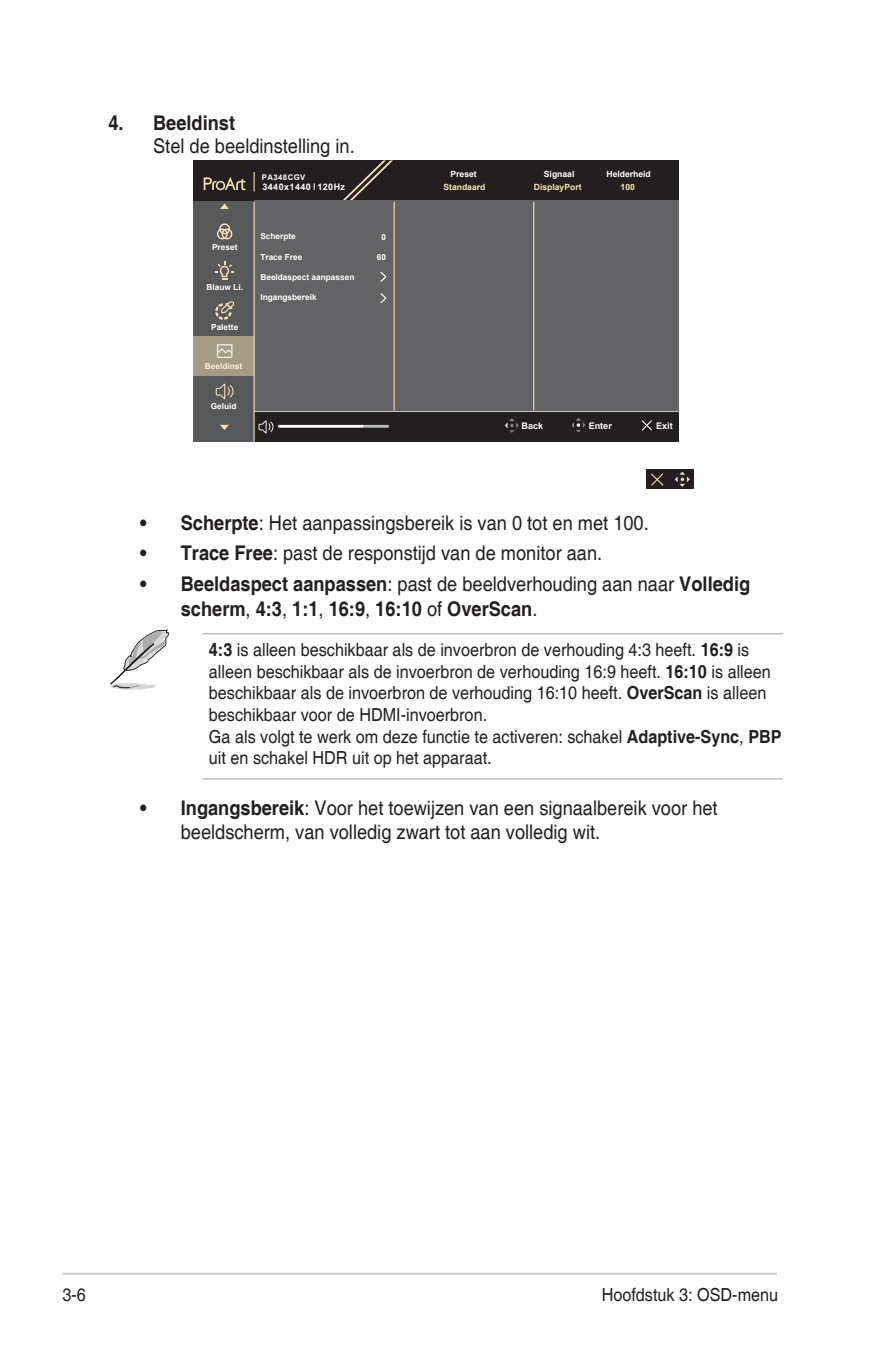
<style>
.page{position:relative;width:893px;height:1346px;background:#fff}
.page>*{position:absolute;margin:0;border:0;box-sizing:border-box;transform-origin:0 0}
.List{font:20.25px/24.3px "Helvetica";color:#231f20;scale:.9 1}
.t1{font:700 20.25px/24.3px "Helvetica";color:#231f20;scale:.9 1}
.t2{font:18px/21.6px "Helvetica";color:#231f20;scale:.9 1}
.t3{font:700 9px "Arial";letter-spacing:.05em;color:#fff}
.t4{font:700 8.55px/12.2px "Arial";color:#fae3b3;text-align:center}
.t5{font:700 8.55px/12.2px "Arial";color:#fff;text-align:center}
.t6{font:700 8.33px "Arial";color:#fff}
.t7{font:700 7.88px "Arial";letter-spacing:.05em;color:#fff}
.s1{color:#fff}
.s2{color:#fae3b3}
.s3{font-weight:700}
.s4{font-weight:400}
</style>
<div class="page">
<hr style="left:63px;top:1272px;width:714px;height:3px;background:#d1d2d4">
<div style="left:193px;top:200px;width:61px;height:242px;background:#57585a"></div>
<div style="left:193px;top:160px;width:486px;height:40px;background:#231f20"></div>
<div style="left:254px;top:411px;width:425px;height:31px;background:#231f20"></div>
<div style="left:254px;top:200px;width:425px;height:211px;background:#636366"></div>
<div style="left:646px;top:469px;width:47px;height:20px;background:#231f20"></div>
<svg style="left:651px;top:473px;width:12px;height:13px"></svg>
<svg style="left:675px;top:472px;width:15px;height:15px"></svg>
<svg style="left:343px;top:160px;width:50px;height:40px"></svg>
<svg style="left:254px;top:172px;width:1px;height:19px"></svg>
<hr style="left:394px;top:202px;width:1px;height:209px;background:#fae3b3">
<hr style="left:533px;top:202px;width:1px;height:209px;background:#fae3b3">
<hr style="left:254px;top:411px;width:425px;height:1px;background:#bcbdc0">
<svg style="left:259px;top:420px;width:130px;height:13px"></svg>
<svg style="left:204px;top:177px;width:42px;height:13px"></svg>
<hr style="left:254px;top:202px;width:1px;height:240px;background:#fae3b3">
<div style="left:193px;top:336px;width:61px;height:40px;background:#a69b85"></div>
<svg style="left:215px;top:301px;width:19px;height:19px"></svg>
<svg style="left:641px;top:420px;width:11px;height:11px"></svg>
<svg style="left:505px;top:418px;width:14px;height:15px"></svg>
<svg style="left:571px;top:418px;width:14px;height:14px"></svg>
<svg style="left:216px;top:261px;width:18px;height:18px"></svg>
<svg style="left:217px;top:223px;width:15px;height:16px"></svg>
<svg style="left:217px;top:344px;width:15px;height:14px"></svg>
<svg style="left:216px;top:384px;width:18px;height:15px"></svg>
<svg style="left:380px;top:272px;width:6px;height:10px"></svg>
<svg style="left:380px;top:293px;width:6px;height:10px"></svg>
<svg style="left:220px;top:425px;width:9px;height:5px"></svg>
<svg style="left:220px;top:203px;width:9px;height:6px"></svg>
<hr style="left:203px;top:633px;width:580px;height:1px;background:#a8a9ad">
<hr style="left:203px;top:778px;width:580px;height:1px;background:#a8a9ad">
<svg style="left:109px;top:629px;width:60px;height:61px"></svg>
<p class="t1" style="left:108px;top:111px;width:142px">4. Beeldinst</p>
<p class="List" style="left:153px;top:135px;width:225px">Stel de beeldinstelling in.</p>
<p class="t7" style="left:262px;top:171px;width:45px">PA348CGV</p>
<p class="t3" style="left:262px;top:180px;width:84px">3440x1440 120Hz</p>
<p class="t6" style="left:212px;top:241px;width:27px">Preset</p>
<p class="t6" style="left:207px;top:281px;width:38px">Blauw Li.</p>
<p class="t6" style="left:211px;top:321px;width:29px">Palette</p>
<p class="t6" style="left:205px;top:361px;width:39px">Beeldinst</p>
<p class="t6" style="left:211px;top:401px;width:27px">Geluid</p>
<p class="t6" style="left:260px;top:231px;width:37px">Scherpte</p>
<p class="t6" style="left:260px;top:251px;width:43px">Trace Free</p>
<p class="t6" style="left:260px;top:271px;width:96px">Beeldaspect aanpassen</p>
<p class="t6" style="left:260px;top:291px;width:58px">Ingangsbereik</p>
<p class="t6" style="left:382px;top:231px;width:6px">0</p>
<p class="t6" style="left:377px;top:251px;width:11px">60</p>
<p class="t4" style="left:443px;top:168px;width:43px"><span class="s1">Preset<br></span>Standaard</p>
<p class="t4" style="left:534px;top:168px;width:49px"><span class="s1">Signaal<br></span>DisplayPort</p>
<p class="t5" style="left:606px;top:168px;width:46px">Helderheid<br><span class="s2">100</span></p>
<p class="t3" style="left:521px;top:419px;width:23px">Back</p>
<p class="t3" style="left:589px;top:419px;width:25px">Enter</p>
<p class="t3" style="left:656px;top:419px;width:18px">Exit</p>
<p class="List" style="left:140px;top:511px;width:567px"><span class="s3">• Scherpte</span>: Het aanpassingsbereik is van 0 tot en met 100.</p>
<p class="List" style="left:140px;top:542px;width:515px"><span class="s3">• Trace Free</span>: past de responstijd van de monitor aan.</p>
<p class="t1" style="left:181px;top:573px;width:634px;text-indent:-40px">• Beeldaspect aanpassen<span class="s4">: past de beeldverhouding aan naar</span> Volledig scherm<span class="s4">,</span> 4:3<span class="s4">,</span> 1:1<span class="s4">,</span> 16:9<span class="s4">,</span> 16:10 <span class="s4">of</span> OverScan<span class="s4">.</span></p>
<p class="t2" style="left:209px;top:640px;width:638px"><span class="s3">4:3</span> is alleen beschikbaar als de invoerbron de verhouding 4:3 heeft. <span class="s3">16:9</span> is alleen beschikbaar als de invoerbron de verhouding 16:9 heeft. <span class="s3">16:10</span> is alleen beschikbaar als de invoerbron de verhouding 16:10 heeft. <span class="s3">OverScan</span> is alleen beschikbaar voor de HDMI-invoerbron.<br>Ga als volgt te werk om deze functie te activeren: schakel <span class="s3">Adaptive-Sync</span>, <span class="s3">PBP </span>uit en schakel HDR uit op het apparaat.</p>
<p class="List" style="left:181px;top:796px;width:598px;text-indent:-40px"><span class="s3">• Ingangsbereik</span>: Voor het toewijzen van een signaalbereik voor het beeldscherm, van volledig zwart tot aan volledig wit.</p>
<p class="t2" style="left:63px;top:1284px;width:28px">3-6</p>
<p class="t2" style="left:602px;top:1284px;width:198px">Hoofdstuk 3: OSD-menu</p>
</div>
